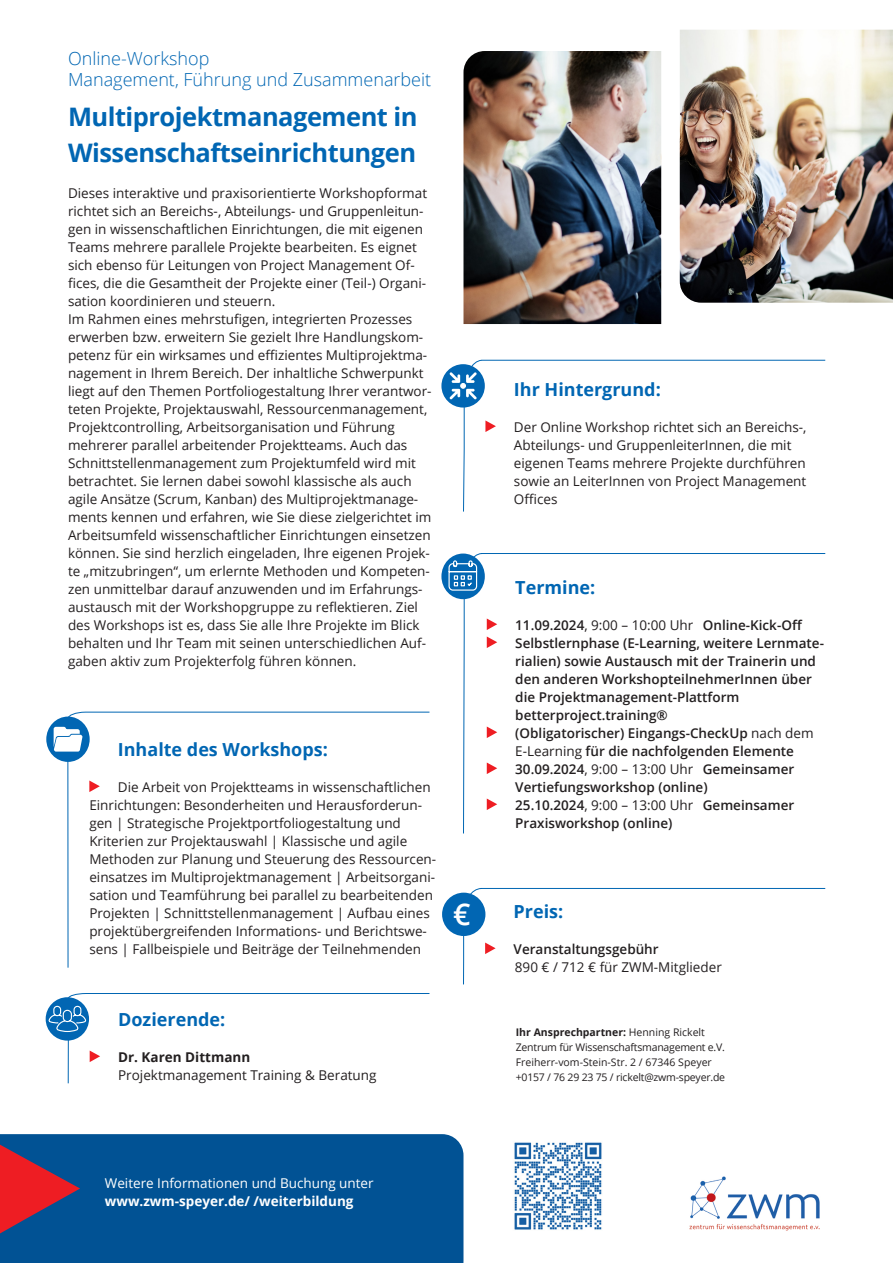
<style>
.page{position:relative;width:893px;height:1263px;background:#fff}
.page>*{position:absolute;margin:0;border:0;box-sizing:border-box;transform-origin:0 0}
.t1{font:600 30px "Open Sans";color:#fff}
.t2{font:700 25.5px/36px "Open Sans";letter-spacing:-.02em;color:#0166b3}
.t3{font:700 18px "Open Sans";color:#0166b3}
.t4{font:300 18px/21px "Open Sans";color:#0166b3}
.t5{font:13.5px/18px "Open Sans";color:#231f20}
.t6{font:600 13.5px/18px "Open Sans";color:#231f20}
.t7{font:13.5px "Open Sans";color:#fff}
.t8{font:700 13.5px "Open Sans";color:#fff}
.t9{font:10.5px/15px "Open Sans";letter-spacing:-.02em;color:#231f20}
.s1{font-weight:700}
.s2{font-weight:400}
</style>
<div class="page">
<img style="left:689px;top:1176px;width:131px;height:55px">
<svg style="left:463px;top:360px;width:363px;height:152px"></svg>
<div style="left:441px;top:364px;width:44px;height:44px;background:#0166b3;border-radius:50%"></div>
<svg style="left:449px;top:372px;width:28px;height:27px"></svg>
<div style="left:46px;top:997px;width:43px;height:43px;background:#0166b3;border-radius:50%"></div>
<svg style="left:48px;top:993px;width:382px;height:91px"></svg>
<div style="left:0;top:1134px;width:463px;height:129px;background:#015294"></div>
<svg style="left:0;top:1144px;width:80px;height:89px;background:#77375b"></svg>
<img style="left:514px;top:1142px;width:88px;height:88px">
<img style="left:680px;top:30px;width:213px;height:273px">
<img style="left:463px;top:51px;width:198px;height:273px">
<svg style="left:67px;top:712px;width:363px;height:256px"></svg>
<div style="left:46px;top:716px;width:44px;height:46px;background:#0166b3;border-radius:50%"></div>
<svg style="left:54px;top:727px;width:28px;height:25px"></svg>
<svg style="left:463px;top:888px;width:363px;height:97px"></svg>
<div style="left:442px;top:893px;width:43px;height:43px;background:#0166b3;border-radius:50%"></div>
<svg style="left:463px;top:553px;width:363px;height:281px"></svg>
<div style="left:441px;top:553px;width:44px;height:46px;background:#0166b3;border-radius:50%"></div>
<svg style="left:448px;top:560px;width:30px;height:31px"></svg>
<p class="t4" style="left:68px;top:47px;width:365px">Online-Workshop<br>Management, Führung und Zusammenarbeit</p>
<p class="t2" style="left:68px;top:98px;width:351px">Multiprojektmanagement in<br>Wissenschaftseinrichtungen</p>
<p class="t5" style="left:68px;top:184px;width:361px">Dieses interaktive und praxisorientierte Workshopformat richtet sich an Bereichs-, Abteilungs- und Gruppenleitun&shy;gen in wissenschaftlichen Einrichtungen, die mit eigenen Teams mehrere parallele Projekte bearbeiten. Es eignet sich ebenso für Leitungen von Project Management Of&shy;fices, die die Gesamtheit der Projekte einer (Teil-) Organi&shy;sation koordinieren und steuern.</p>
<p class="t5" style="left:68px;top:310px;width:365px">Im Rahmen eines mehrstufigen, integrierten Prozesses erwerben bzw. erweitern Sie gezielt Ihre Handlungskom&shy;petenz für ein wirksames und effizientes Multiprojektma&shy;nagement in Ihrem Bereich. Der inhaltliche Schwerpunkt liegt auf den Themen Portfoliogestaltung Ihrer verantwor&shy;teten Projekte, Projektauswahl, Ressourcenmanagement, Projektcontrolling, Arbeitsorganisation und Führung mehrerer parallel arbeitender Projektteams. Auch das Schnittstellenmanagement zum Projektumfeld wird mit betrachtet. Sie lernen dabei sowohl klassische als auch agile Ansätze (Scrum, Kanban) des Multiprojektmanage&shy;ments kennen und erfahren, wie Sie diese zielgerichtet im Arbeitsumfeld wissenschaftlicher Einrichtungen einsetzen können. Sie sind herzlich eingeladen, Ihre eigenen Projek&shy;te „mitzubringen“, um erlernte Methoden und Kompeten&shy;zen unmittelbar darauf anzuwenden und im Erfahrungs&shy;austausch mit der Workshopgruppe zu reflektieren. Ziel des Workshops ist es, dass Sie alle Ihre Projekte im Blick behalten und Ihr Team mit seinen unterschiedlichen Auf&shy;gaben aktiv zum Projekterfolg führen können.</p>
<p class="t3" style="left:118px;top:737px;width:212px">Inhalte des Workshops:</p>
<p class="t5" style="left:89px;top:778px;width:348px;text-indent:29px">Die Arbeit von Projektteams in wissenschaftlichen Einrichtungen: Besonderheiten und Herausforderun&shy;gen | Strategische Projektportfoliogestaltung und Kriterien zur Projektauswahl | Klassische und agile Methoden zur Planung und Steuerung des Ressourcen&shy;einsatzes im Multiprojektmanagement | Arbeitsorgani&shy;sation und Teamführung bei parallel zu bearbeitenden Projekten | Schnittstellenmanagement | Aufbau eines projektübergreifenden Informations- und Berichtswe&shy;sens | Fallbeispiele und Beiträge der Teilnehmenden</p>
<p class="t1" style="left:453px;top:893px;width:19px">€</p>
<p class="t3" style="left:118px;top:1007px;width:109px">Dozierende:</p>
<p class="t5" style="left:118px;top:1048px;width:260px"><span class="s1">Dr. Karen Dittmann<br></span>Projektmanagement Training &amp; Beratung</p>
<p class="t7" style="left:105px;top:1174px;width:270px">Weitere Informationen und Buchung unter</p>
<p class="t8" style="left:105px;top:1192px;width:250px">www.zwm-speyer.de/ /weiterbildung</p>
<p class="t3" style="left:514px;top:377px;width:148px">Ihr Hintergrund:</p>
<p class="t5" style="left:514px;top:418px;width:294px">Der Online Workshop richtet sich an Bereichs-, Abteilungs- und GruppenleiterInnen, die mit eigenen Teams mehrere Projekte durchführen sowie an LeiterInnen von Project Management Offices</p>
<p class="t3" style="left:515px;top:575px;width:81px">Termine:</p>
<p class="t6" style="left:515px;top:616px;width:289px">11.09.2024<span class="s2">, 9:00 – 10:00 Uhr</span> Online-Kick-Off</p>
<p class="t6" style="left:515px;top:634px;width:310px">Selbstlernphase (E-Learning, weitere Lernmate&shy;rialien) sowie Austausch mit der Trainerin und den anderen WorkshopteilnehmerInnen über die Projektmanagement-Plattform betterproject.training®</p>
<p class="t6" style="left:515px;top:724px;width:300px">(Obligatorischer) Eingangs-CheckUp <span class="s2">nach dem<br>E-Learning</span> für die nachfolgenden Elemente</p>
<p class="t6" style="left:515px;top:760px;width:281px">30.09.2024<span class="s2">, 9:00 – 13:00 Uhr</span> Gemeinsamer<br>Vertiefungsworkshop (online)</p>
<p class="t6" style="left:515px;top:796px;width:281px">25.10.2024<span class="s2">, 9:00 – 13:00 Uhr</span> Gemeinsamer<br>Praxisworkshop (online)</p>
<p class="t3" style="left:514px;top:899px;width:51px">Preis:</p>
<p class="t6" style="left:514px;top:940px;width:147px">Veranstaltungsgebühr</p>
<p class="t5" style="left:515px;top:958px;width:208px">890 € / 712 € für ZWM-Mitglieder</p>
<p class="t9" style="left:516px;top:1024px;width:211px"><span class="s1">Ihr Ansprechpartner:</span> Henning Rickelt Zentrum für Wissenschaftsmanagement e.V.<br>Freiherr-vom-Stein-Str. 2 / 67346 Speyer +0157 / 76 29 23 75 / rickelt@zwm-speyer.de</p>
</div>
